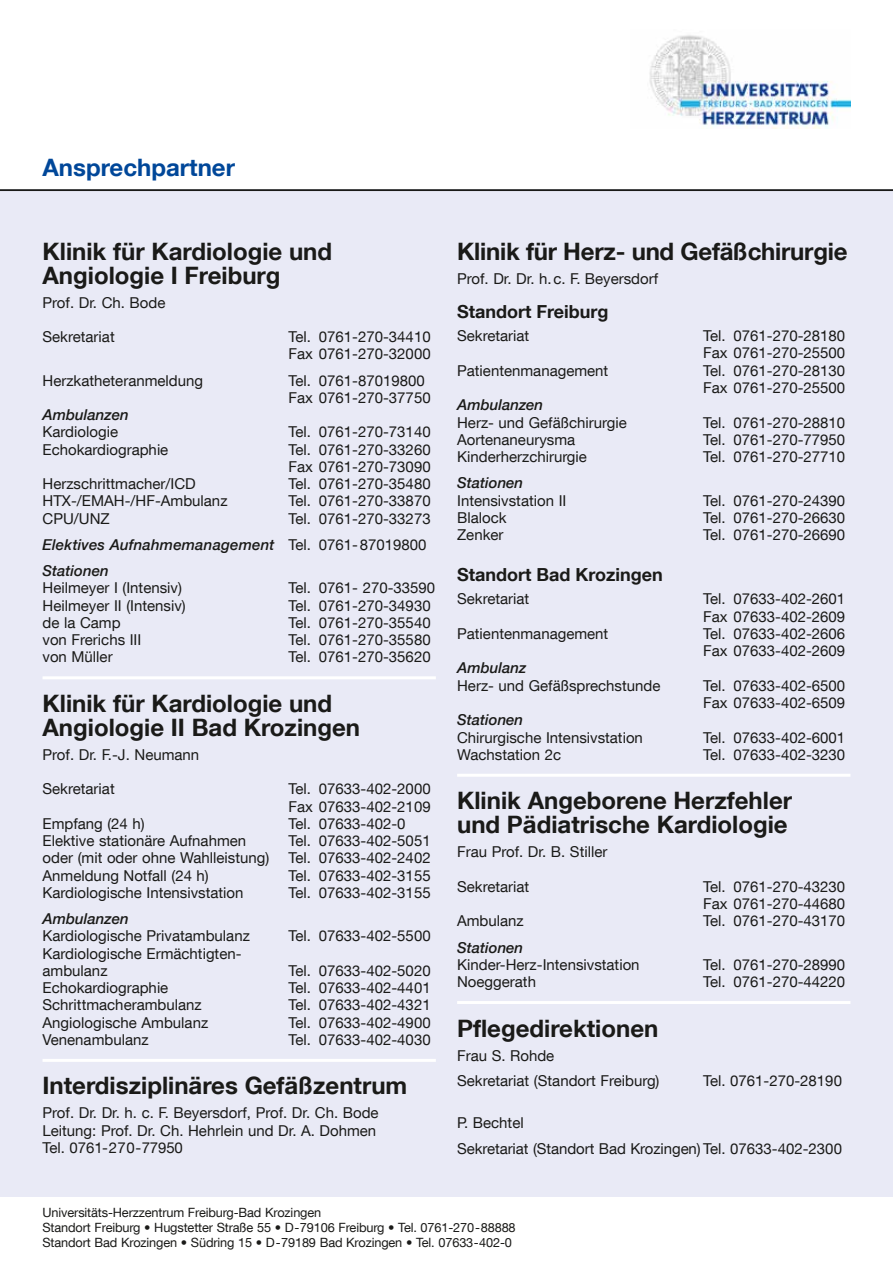
<style>
.page{position:relative;width:893px;height:1263px;background:#fff}
.page>*{position:absolute;margin:0;border:0;box-sizing:border-box;transform-origin:0 0}
.t1{font:700 24px/24px "Helvetica Neue LT Com";color:#1a1a18}
.t2{font:700 24px "Helvetica Neue LT Com";color:#004799}
.t3{font:700 18px "Helvetica Neue LT Com";color:#1a1a18}
.t4{font:15px/17.2px "Helvetica Neue LT Com";color:#1a1a18}
.t5{font:italic 500 15px/26.2px "Helvetica Neue LT Com";color:#1a1a18}
.t6{font:12.75px/15px "Helvetica Neue LT Com";letter-spacing:-.01em;color:#1a1a18}
.s1{font-weight:400;font-style:normal}
</style>
<div class="page">
<div style="left:0;top:189px;width:893px;height:1008px;background:#e9eaf6"></div>
<hr style="left:0;top:189px;width:893px;height:2px;background:#1a1a18">
<img style="left:649px;top:35px;width:201px;height:93px">
<hr style="left:43px;top:676px;width:393px;height:3px;background:#fff">
<hr style="left:43px;top:1059px;width:393px;height:3px;background:#fff">
<hr style="left:457px;top:774px;width:393px;height:3px;background:#fff">
<hr style="left:457px;top:1001px;width:393px;height:3px;background:#fff">
<h1 class="t2" style="left:43px;top:152px;width:194px">Ansprechpartner</h1>
<h1 class="t1" style="left:43px;top:238px;width:291px">Klinik für Kardiologie und<br>Angiologie I Freiburg</h1>
<p class="t4" style="left:43px;top:293px;width:124px">Prof. Dr. Ch. Bode</p>
<p class="t4" style="left:43px;top:328px;width:74px">Sekretariat</p>
<p class="t4" style="left:289px;top:328px;width:144px">Tel. 0761-270-34410<br>Fax 0761-270-32000</p>
<p class="t4" style="left:43px;top:371px;width:162px">Herzkatheteranmeldung</p>
<p class="t4" style="left:289px;top:371px;width:144px">Tel. 0761-87019800<br>Fax 0761-270-37750</p>
<p class="t5" style="left:43px;top:401px;width:88px">Ambulanzen</p>
<p class="t4" style="left:43px;top:423px;width:77px">Kardiologie</p>
<p class="t4" style="left:289px;top:423px;width:144px">Tel. 0761-270-73140</p>
<p class="t4" style="left:43px;top:440px;width:127px">Echokardiographie</p>
<p class="t4" style="left:289px;top:440px;width:144px">Tel. 0761-270-33260<br>Fax 0761-270-73090</p>
<p class="t4" style="left:43px;top:475px;width:155px">Herzschrittmacher/ICD</p>
<p class="t4" style="left:289px;top:475px;width:144px">Tel. 0761-270-35480</p>
<p class="t4" style="left:43px;top:492px;width:186px">HTX-/EMAH-/HF-Ambulanz</p>
<p class="t4" style="left:289px;top:492px;width:144px">Tel. 0761-270-33870</p>
<p class="t4" style="left:43px;top:509px;width:69px">CPU/UNZ</p>
<p class="t5" style="left:43px;top:505px;width:390px;text-indent:246px"><span class="s1">Tel. 0761-270-33273<br></span>Elektives Aufnahmemanagement <span class="s1">Tel. 0761-87019800<br></span>Stationen</p>
<p class="t4" style="left:43px;top:579px;width:141px">Heilmeyer I (Intensiv)</p>
<p class="t4" style="left:289px;top:579px;width:148px">Tel. 0761- 270-33590</p>
<p class="t4" style="left:43px;top:596px;width:145px">Heilmeyer II (Intensiv)</p>
<p class="t4" style="left:289px;top:596px;width:144px">Tel. 0761-270-34930</p>
<p class="t4" style="left:43px;top:613px;width:80px">de la Camp</p>
<p class="t4" style="left:289px;top:613px;width:144px">Tel. 0761-270-35540</p>
<p class="t4" style="left:43px;top:631px;width:100px">von Frerichs III</p>
<p class="t4" style="left:289px;top:631px;width:144px">Tel. 0761-270-35580</p>
<p class="t4" style="left:43px;top:648px;width:72px">von Müller</p>
<p class="t4" style="left:289px;top:648px;width:144px">Tel. 0761-270-35620</p>
<h1 class="t1" style="left:43px;top:690px;width:319px">Klinik für Kardiologie und<br>Angiologie II Bad Krozingen</h1>
<p class="t4" style="left:43px;top:745px;width:158px">Prof. Dr. F.-J. Neumann</p>
<p class="t4" style="left:43px;top:780px;width:74px">Sekretariat</p>
<p class="t4" style="left:289px;top:780px;width:144px">Tel. 07633-402-2000<br>Fax 07633-402-2109</p>
<p class="t4" style="left:43px;top:814px;width:104px">Empfang (24 h)</p>
<p class="t4" style="left:289px;top:814px;width:119px">Tel. 07633-402-0</p>
<p class="t4" style="left:43px;top:832px;width:205px">Elektive stationäre Aufnahmen</p>
<p class="t4" style="left:289px;top:832px;width:144px">Tel. 07633-402-5051</p>
<p class="t4" style="left:43px;top:849px;width:228px">oder (mit oder ohne Wahlleistung)</p>
<p class="t4" style="left:289px;top:849px;width:144px">Tel. 07633-402-2402</p>
<p class="t4" style="left:43px;top:866px;width:168px">Anmeldung Notfall (24 h)</p>
<p class="t4" style="left:289px;top:866px;width:144px">Tel. 07633-402-3155</p>
<p class="t4" style="left:43px;top:883px;width:202px">Kardiologische Intensivstation</p>
<p class="t4" style="left:289px;top:883px;width:144px">Tel. 07633-402-3155</p>
<p class="t5" style="left:43px;top:905px;width:88px">Ambulanzen</p>
<p class="t4" style="left:43px;top:927px;width:209px">Kardiologische Privatambulanz</p>
<p class="t4" style="left:289px;top:927px;width:144px">Tel. 07633-402-5500</p>
<p class="t4" style="left:43px;top:944px;width:201px">Kardiologische Ermächtigten&shy;ambulanz</p>
<p class="t4" style="left:289px;top:961px;width:144px">Tel. 07633-402-5020</p>
<p class="t4" style="left:43px;top:979px;width:127px">Echokardiographie</p>
<p class="t4" style="left:289px;top:979px;width:144px">Tel. 07633-402-4401</p>
<p class="t4" style="left:43px;top:996px;width:161px">Schrittmacherambulanz</p>
<p class="t4" style="left:289px;top:996px;width:144px">Tel. 07633-402-4321</p>
<p class="t4" style="left:43px;top:1013px;width:167px">Angiologische Ambulanz</p>
<p class="t4" style="left:289px;top:1013px;width:144px">Tel. 07633-402-4900</p>
<p class="t4" style="left:43px;top:1030px;width:108px">Venenambulanz</p>
<p class="t4" style="left:289px;top:1030px;width:144px">Tel. 07633-402-4030</p>
<h1 class="t1" style="left:43px;top:1073px;width:366px">Interdisziplinäres Gefäßzentrum</h1>
<p class="t4" style="left:43px;top:1104px;width:338px">Prof. Dr. Dr. h. c. F. Beyersdorf, Prof. Dr. Ch. Bode<br>Leitung: Prof. Dr. Ch. Hehrlein und Dr. A. Dohmen<br>Tel. 0761-270-77950</p>
<h1 class="t1" style="left:457px;top:238px;width:392px">Klinik für Herz- und Gefäßchirurgie</h1>
<p class="t4" style="left:457px;top:269px;width:203px">Prof. Dr. Dr. h. c. F. Beyersdorf</p>
<p class="t3" style="left:457px;top:300px;width:153px">Standort Freiburg</p>
<p class="t4" style="left:457px;top:327px;width:74px">Sekretariat</p>
<p class="t4" style="left:703px;top:327px;width:144px">Tel. 0761-270-28180<br>Fax 0761-270-25500</p>
<p class="t4" style="left:457px;top:361px;width:153px">Patientenmanagement</p>
<p class="t4" style="left:703px;top:361px;width:144px">Tel. 0761-270-28130<br>Fax 0761-270-25500</p>
<p class="t5" style="left:457px;top:392px;width:88px">Ambulanzen</p>
<p class="t4" style="left:457px;top:413px;width:171px">Herz- und Gefäßchirurgie</p>
<p class="t4" style="left:703px;top:413px;width:144px">Tel. 0761-270-28810</p>
<p class="t4" style="left:457px;top:430px;width:120px">Aortenaneurysma</p>
<p class="t4" style="left:703px;top:430px;width:144px">Tel. 0761-270-77950</p>
<p class="t4" style="left:457px;top:448px;width:131px">Kinderherzchirurgie</p>
<p class="t4" style="left:703px;top:448px;width:144px">Tel. 0761-270-27710</p>
<p class="t5" style="left:457px;top:470px;width:68px">Stationen</p>
<p class="t4" style="left:457px;top:491px;width:111px">Intensivstation II</p>
<p class="t4" style="left:703px;top:491px;width:144px">Tel. 0761-270-24390</p>
<p class="t4" style="left:457px;top:508px;width:51px">Blalock</p>
<p class="t4" style="left:703px;top:508px;width:144px">Tel. 0761-270-26630</p>
<p class="t4" style="left:457px;top:526px;width:48px">Zenker</p>
<p class="t4" style="left:703px;top:526px;width:144px">Tel. 0761-270-26690</p>
<p class="t3" style="left:457px;top:563px;width:207px">Standort Bad Krozingen</p>
<p class="t4" style="left:457px;top:590px;width:74px">Sekretariat</p>
<p class="t4" style="left:703px;top:590px;width:144px">Tel. 07633-402-2601<br>Fax 07633-402-2609</p>
<p class="t4" style="left:457px;top:625px;width:153px">Patientenmanagement</p>
<p class="t4" style="left:703px;top:625px;width:144px">Tel. 07633-402-2606<br>Fax 07633-402-2609</p>
<p class="t5" style="left:457px;top:655px;width:71px">Ambulanz</p>
<p class="t4" style="left:457px;top:676px;width:205px">Herz- und Gefäßsprechstunde</p>
<p class="t4" style="left:703px;top:676px;width:144px">Tel. 07633-402-6500<br>Fax 07633-402-6509</p>
<p class="t5" style="left:457px;top:707px;width:68px">Stationen</p>
<p class="t4" style="left:457px;top:728px;width:187px">Chirurgische Intensivstation</p>
<p class="t4" style="left:703px;top:728px;width:144px">Tel. 07633-402-6001</p>
<p class="t4" style="left:457px;top:745px;width:106px">Wachstation 2c</p>
<p class="t4" style="left:703px;top:745px;width:144px">Tel. 07633-402-3230</p>
<h1 class="t1" style="left:457px;top:788px;width:337px">Klinik Angeborene Herzfehler und Pädiatrische Kardiologie</h1>
<p class="t4" style="left:457px;top:843px;width:152px">Frau Prof. Dr. B. Stiller</p>
<p class="t4" style="left:457px;top:877px;width:74px">Sekretariat</p>
<p class="t4" style="left:703px;top:877px;width:144px">Tel. 0761-270-43230<br>Fax 0761-270-44680</p>
<p class="t4" style="left:457px;top:912px;width:68px">Ambulanz</p>
<p class="t4" style="left:703px;top:912px;width:144px">Tel. 0761-270-43170</p>
<p class="t5" style="left:457px;top:934px;width:68px">Stationen</p>
<p class="t4" style="left:457px;top:955px;width:184px">Kinder-Herz-Intensivstation</p>
<p class="t4" style="left:703px;top:955px;width:144px">Tel. 0761-270-28990</p>
<p class="t4" style="left:457px;top:973px;width:80px">Noeggerath</p>
<p class="t4" style="left:703px;top:973px;width:144px">Tel. 0761-270-44220</p>
<h1 class="t1" style="left:457px;top:1015px;width:203px">Pflegedirektionen</h1>
<p class="t4" style="left:457px;top:1042px;width:204px;line-height:25.8px">Frau S. Rohde<br>Sekretariat (Standort Freiburg)</p>
<p class="t4" style="left:703px;top:1072px;width:140px">Tel. 0761-270-28190</p>
<p class="t4" style="left:457px;top:1109px;width:386px;line-height:25.8px">P. Bechtel<br>Sekretariat (Standort Bad Krozingen) Tel. 07633-402-2300</p>
<p class="t6" style="left:43px;top:1204px;width:475px">Universitäts-Herzzentrum Freiburg-Bad Krozingen<br>Standort Freiburg • Hugstetter Straße 55 • D-79106 Freiburg • Tel. 0761-270-88888<br>Standort Bad Krozingen • Südring 15 • D-79189 Bad Krozingen • Tel. 07633-402-0</p>
</div>
